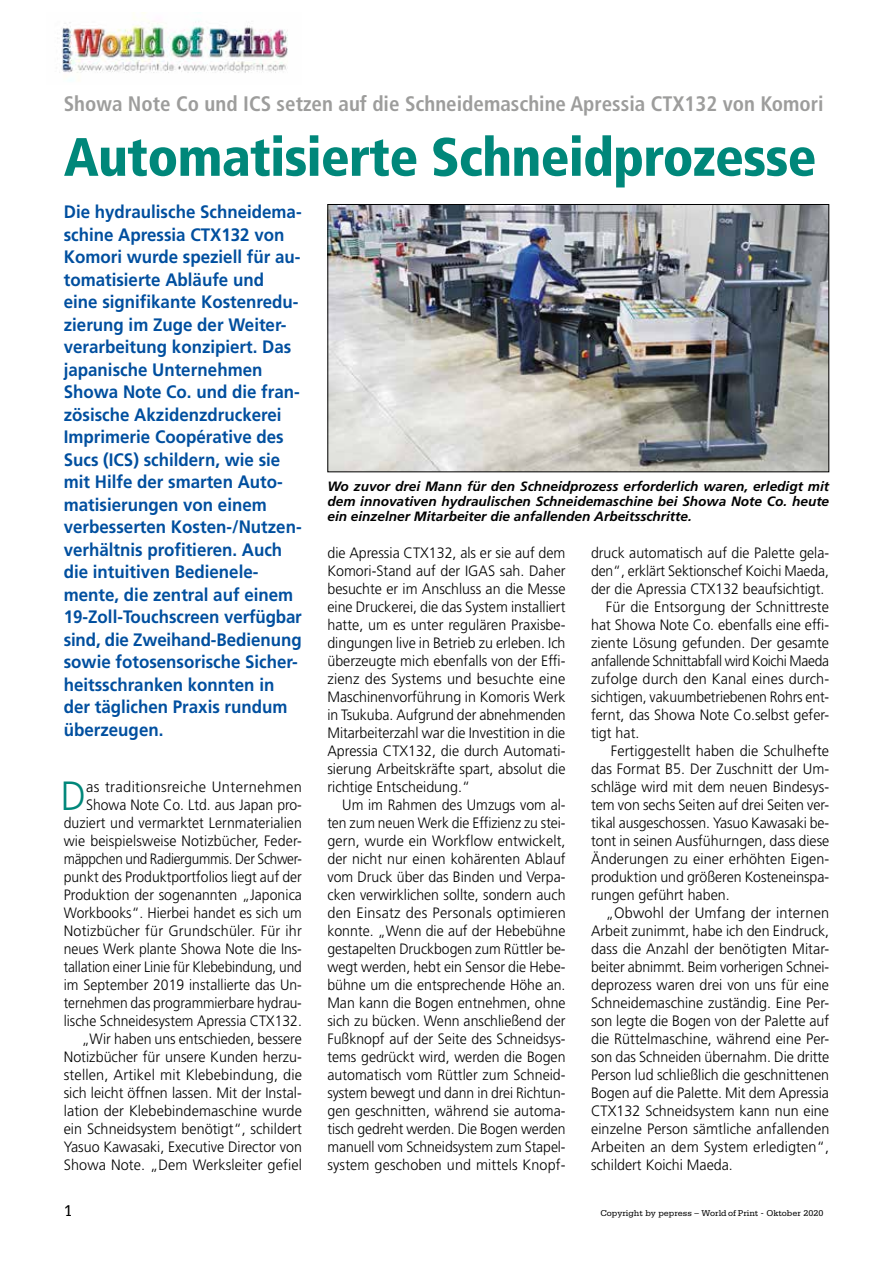
<style>
.page{position:relative;width:893px;height:1263px;background:#fff}
.page>*{position:absolute;margin:0;border:0;box-sizing:border-box;transform-origin:0 0}
.t1{font:900 condensed 54px "Frutiger";letter-spacing:-.015em;color:#00877a}
.t2{font:300 40.8px "Frutiger";color:#00877a;scale:.93 1}
.t3{font:700 condensed 21px "Frutiger";color:#9d9d9c}
.t4{font:700 18px/22.5px "Frutiger";color:#004f9f;scale:.94 1}
.t5{font:16.5px "Serifa";color:#000}
.t6{font:300 15px/18px "Frutiger";color:#000;text-align:justify;scale:.95 1}
.t7{font:300 15px/18px "Frutiger";color:#000;text-align:justify;scale:.94 1}
.t8{font:300 15px/18px "Frutiger";color:#000;text-align:right}
.t9{font:300 15px "Frutiger";color:#000;scale:.96 1}
.t10{font:300 15px "Frutiger";color:#000;scale:.93 1}
.t11{font:300 15px "Frutiger";letter-spacing:-.02em;color:#000;scale:.92 1}
.t12{font:italic 700 13.5px/15px "Frutiger";color:#000;text-align:justify}
.t13{font:9px "Serifa";color:#000}
</style>
<div class="page">
<img style="left:329px;top:206px;width:498px;height:264px">
<div style="left:327px;top:204px;width:502px;height:268px;border:1px solid #000"></div>
<img style="left:57px;top:13px;width:231px;height:68px">
<h3 class="t3" style="left:64px;top:91px;width:761px">Showa Note Co und ICS setzen auf die Schneidemaschine Apressia CTX132 von Komori</h3>
<h1 class="t1" style="left:64px;top:125px;width:754px">Automatisierte Schneidprozesse</h1>
<p class="t4" style="left:64px;top:200px;width:255px">Die hydraulische Schneidema&shy;schine Apressia CTX132 von<br>Komori wurde speziell für au&shy;tomatisierte Abläufe und eine signifikante Kostenredu&shy;zierung im Zuge der Weiter&shy;verarbeitung konzipiert. Das japanische Unternehmen<br>Showa Note Co. und die fran&shy;zösische Akzidenzdruckerei<br>Imprimerie Coopérative des<br>Sucs (ICS) schildern, wie sie mit Hilfe der smarten Auto&shy;matisierungen von einem verbesserten Kosten-/Nutzen&shy;verhältnis profitieren. Auch die intuitiven Bedienele&shy;mente, die zentral auf einem<br>19-Zoll--Touchscreen verfügbar sind, die Zweihand-Bedienung sowie fotosensorische Sicher&shy;heitsschranken konnten in der täglichen Praxis rundum überzeugen.</p>
<p class="t12" style="left:327px;top:479px;width:503px">Wo zuvor drei Mann für den Schneidprozess erforderlich waren, erledigt mit dem innovativen hydraulischen Schneidemaschine bei Showa Note Co. heute ein einzelner Mitarbeiter die anfallenden Arbeitsschritte.</p>
<p class="t6" style="left:327px;top:544px;width:252px">die Apressia CTX132, als er sie auf dem Komori-Stand auf der IGAS sah. Daher besuchte er im Anschluss an die Messe eine Druckerei, die das System installiert hatte, um es unter regulären Praxisbe&shy;dingungen live in Betrieb zu erleben. Ich überzeugte mich ebenfalls von der Effi&shy;zienz des Systems und besuchte eine Maschinenvorführung in Komoris Werk in Tsukuba. Aufgrund der abnehmenden Mitarbeiterzahl war die Investition in die Apressia CTX132, die durch Automati&shy;sierung Arbeitskräfte spart, absolut die richtige Entscheidung.“</p>
<p class="t7" style="left:327px;top:796px;width:255px;text-indent:15px">Um im Rahmen des Umzugs vom al&shy;ten zum neuen Werk die Effizienz zu stei&shy;gern, wurde ein Workflow entwickelt, der nicht nur einen kohärenten Ablauf vom Druck über das Binden und Verpa&shy;cken verwirklichen sollte, sondern auch den Einsatz des Personals optimieren konnte. „Wenn die auf der Hebebühne gestapelten Druckbogen zum Rüttler be&shy;wegt werden, hebt ein Sensor die Hebe&shy;bühne um die entsprechende Höhe an.<br>Man kann die Bogen entnehmen, ohne sich zu bücken. Wenn anschließend der Fußknopf auf der Seite des Schneidsys&shy;tems gedrückt wird, werden die Bogen automatisch vom Rüttler zum Schneid&shy;system bewegt und dann in drei Richtun&shy;gen geschnitten, während sie automa&shy;tisch gedreht werden. Die Bogen werden manuell vom Schneidsystem zum Stapel&shy;system geschoben und mittels Knopf-</p>
<p class="t7" style="left:591px;top:544px;width:255px">druck automatisch auf die Palette gela-</p>
<p class="t10" style="left:591px;top:562px;width:257px">den“, erklärt Sektionschef Koichi Maeda,</p>
<p class="t7" style="left:591px;top:580px;width:250px">der die Apressia CTX132 beaufsichtigt.</p>
<p class="t9" style="left:606px;top:598px;width:234px">Für die Entsorgung der Schnittreste</p>
<p class="t6" style="left:591px;top:616px;width:252px">hat Showa Note Co. ebenfalls eine effi-</p>
<p class="t9" style="left:591px;top:634px;width:249px">ziente Lösung gefunden. Der gesamte</p>
<p class="t11" style="left:591px;top:652px;width:260px">anfallende Schnittabfall wird Koichi Maeda</p>
<p class="t9" style="left:591px;top:670px;width:250px">zufolge durch den Kanal eines durch-</p>
<p class="t10" style="left:591px;top:688px;width:258px">sichtigen, vakuumbetriebenen Rohrs ent-</p>
<p class="t6" style="left:591px;top:706px;width:252px">fernt, das Showa Note Co.selbst gefer-</p>
<p class="t6" style="left:591px;top:724px;width:52px">tigt hat.</p>
<p class="t9" style="left:611px;top:742px;width:229px">Fertiggestellt haben die Schulhefte</p>
<p class="t9" style="left:591px;top:760px;width:250px">das Format B5. Der Zuschnitt der Um-</p>
<p class="t6" style="left:591px;top:778px;width:252px">schläge wird mit dem neuen Bindesys-</p>
<p class="t6" style="left:591px;top:796px;width:252px">tem von sechs Seiten auf drei Seiten ver-</p>
<p class="t7" style="left:591px;top:814px;width:255px">tikal ausgeschossen. Yasuo Kawasaki be-</p>
<p class="t6" style="left:591px;top:832px;width:252px">tont in seinen Ausfühurngen, dass diese</p>
<p class="t9" style="left:591px;top:850px;width:250px">Änderungen zu einer erhöhten Eigen-</p>
<p class="t7" style="left:591px;top:868px;width:255px">produktion und größeren Kosteneinspa-</p>
<p class="t6" style="left:591px;top:886px;width:147px">rungen geführt haben.</p>
<p class="t8" style="left:606px;top:904px;width:225px">„Obwohl der Umfang der internen</p>
<p class="t6" style="left:591px;top:922px;width:252px">Arbeit zunimmt, habe ich den Eindruck,</p>
<p class="t9" style="left:591px;top:940px;width:250px">dass die Anzahl der benötigten Mitar-</p>
<p class="t7" style="left:591px;top:958px;width:255px">beiter abnimmt. Beim vorherigen Schnei-</p>
<p class="t9" style="left:591px;top:976px;width:249px">deprozess waren drei von uns für eine</p>
<p class="t6" style="left:591px;top:994px;width:252px">Schneidemaschine zuständig. Eine Per-</p>
<p class="t6" style="left:591px;top:1012px;width:252px">son legte die Bogen von der Palette auf</p>
<p class="t6" style="left:591px;top:1030px;width:252px">die Rüttelmaschine, während eine Per-</p>
<p class="t6" style="left:591px;top:1048px;width:252px">son das Schneiden übernahm. Die dritte</p>
<p class="t6" style="left:591px;top:1066px;width:252px">Person lud schließlich die geschnittenen</p>
<p class="t6" style="left:591px;top:1084px;width:252px">Bogen auf die Palette. Mit dem Apressia</p>
<p class="t6" style="left:591px;top:1102px;width:252px">CTX132 Schneidsystem kann nun eine</p>
<p class="t9" style="left:591px;top:1120px;width:250px">einzelne Person sämtliche anfallenden</p>
<p class="t8" style="left:591px;top:1138px;width:240px">Arbeiten an dem System erledigten“,</p>
<p class="t6" style="left:591px;top:1156px;width:151px">schildert Koichi Maeda.</p>
<p class="t8" style="left:64px;top:778px;width:240px">as traditionsreiche Unternehmen Showa Note Co. Ltd. aus Japan pro&shy;duziert und vermarktet Lernmaterialien wie beispielsweise Notizbücher, Feder&shy;mäppchen und Radiergummis. Der Schwer&shy;punkt des Produktportfolios liegt auf der Produktion der sogenannten „Japonica Workbooks“. Hierbei handet es sich um Notizbücher für Grundschüler. Für ihr neues Werk plante Showa Note die Ins&shy;tallation einer Linie für Klebebindung, und im September 2019 installierte das Un&shy;ternehmen das programmierbare hydrau&shy;lische Schneidesystem Apressia CTX132. „Wir haben uns entschieden, bessere Notizbücher für unsere Kunden herzu&shy;stellen, Artikel mit Klebebindung, die sich leicht öffnen lassen. Mit der Instal&shy;lation der Klebebindemaschine wurde ein Schneidsystem benötigt“, schildert Yasuo Kawasaki, Executive Director von Showa Note. „Dem Werksleiter gefiel</p>
<h2 class="t2" style="left:61px;top:773px;width:29px">D</h2>
<p class="t5" style="left:64px;top:1201px;width:11px">1</p>
<p class="t13" style="left:600px;top:1208px;width:225px">Copyright by pepress – World of Print - Oktober 2020</p>
</div>
